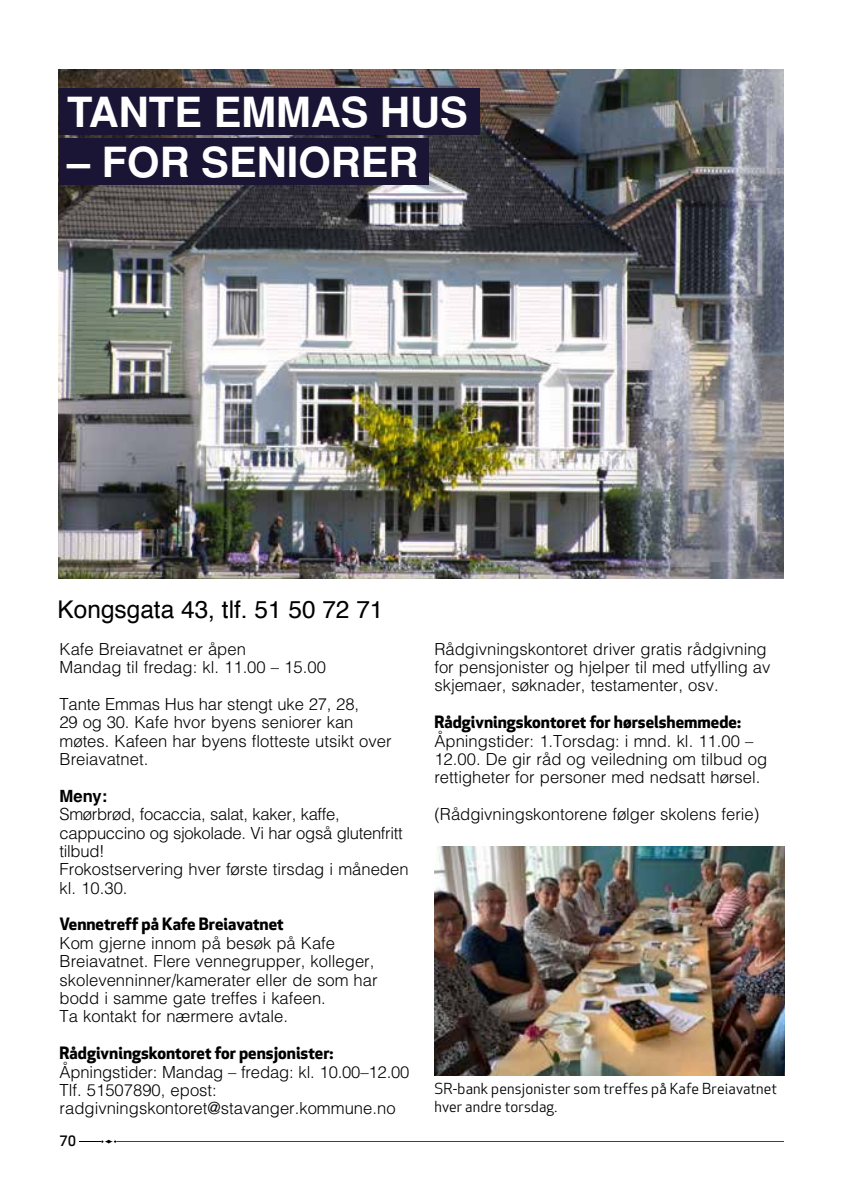
<style>
.page{position:relative;width:844px;height:1191px;background:#fff}
.page>*{position:absolute;margin:0;border:0;box-sizing:border-box;transform-origin:0 0}
.t1{font:700 41.48px "Helvetica";color:#fff}
.t2{font:24.32px "Helvetica";color:#000}
.t3{font:300 16.62px/18.4px "Helvetica";color:#000}
.t4{font:300 16.62px/18.4px "Helvetica";letter-spacing:-.02em;color:#000}
.t5{font:700 16.62px "Apex New";color:#000}
.t6{font:700 16.62px "Helvetica";color:#000}
.t7{font:14.88px/18.4px "Apex New PS Book Tabular";letter-spacing:.01em;color:#000}
.t8{font:14px "Apex New PS Medium Tabular";color:#000}
</style>
<div class="page">
<svg style="left:79px;top:1139px;width:37px;height:4px"></svg>
<hr style="left:116px;top:1141px;width:667px;height:1px;background:#000">
<img style="left:59px;top:69px;width:724px;height:509px">
<img style="left:434px;top:846px;width:350px;height:229px">
<div style="left:59px;top:88px;width:420px;height:46px;background:#1b1535"></div>
<div style="left:59px;top:139px;width:370px;height:46px;background:#1b1535"></div>
<h1 class="t1" style="left:67px;top:89px;width:402px">TANTE EMMAS HUS</h1>
<h1 class="t1" style="left:67px;top:138px;width:352px">– FOR SENIORER</h1>
<h2 class="t2" style="left:58px;top:591px;width:327px">Kongsgata 43, tlf. 51 50 72 71</h2>
<p class="t3" style="left:60px;top:639px;width:268px">Kafe Breiavatnet er åpen<br>Mandag til fredag: kl. 11.00 – 15.00</p>
<p class="t3" style="left:60px;top:694px;width:333px">Tante Emmas Hus har stengt uke 27, 28,<br>29 og 30. Kafe hvor byens seniorer kan møtes. Kafeen har byens flotteste utsikt over Breiavatnet.</p>
<p class="t6" style="left:60px;top:786px;width:49px">Meny:</p>
<p class="t4" style="left:60px;top:804px;width:350px">Smørbrød, focaccia, salat, kaker, kaffe, cappuccino og sjokolade. Vi har også glutenfritt tilbud!<br>Frokostservering hver første tirsdag i måneden kl. 10.30.</p>
<p class="t5" style="left:60px;top:914px;width:225px">Vennetreff på Kafe Breiavatnet</p>
<p class="t3" style="left:60px;top:933px;width:319px">Kom gjerne innom på besøk på Kafe Breiavatnet. Flere vennegrupper, kolleger, skolevenninner/kamerater eller de som har bodd i samme gate treffes i kafeen.<br>Ta kontakt for nærmere avtale.</p>
<p class="t5" style="left:60px;top:1043px;width:275px">Rådgivningskontoret for pensjonister:</p>
<p class="t3" style="left:60px;top:1062px;width:351px">Åpningstider: Mandag – fredag: kl. 10.00–12.00<br>Tlf. 51507890, epost: radgivningskontoret@stavanger.kommune.no</p>
<p class="t8" style="left:60px;top:1132px;width:18px">70</p>
<p class="t3" style="left:434px;top:639px;width:337px">Rådgivningskontoret driver gratis rådgivning for pensjonister og hjelper til med utfylling av skjemaer, søknader, testamenter, osv.</p>
<p class="t5" style="left:434px;top:712px;width:308px">Rådgivningskontoret for hørselshemmede:</p>
<p class="t3" style="left:434px;top:731px;width:334px">Åpningstider: 1.Torsdag: i mnd. kl. 11.00 –<br>12.00. De gir råd og veiledning om tilbud og rettigheter for personer med nedsatt hørsel.</p>
<p class="t3" style="left:434px;top:804px;width:326px">(Rådgivningskontorene følger skolens ferie)</p>
<p class="t7" style="left:434px;top:1079px;width:344px">SR-bank pensjonister som treffes på Kafe Breiavatnet hver andre torsdag.</p>
</div>
